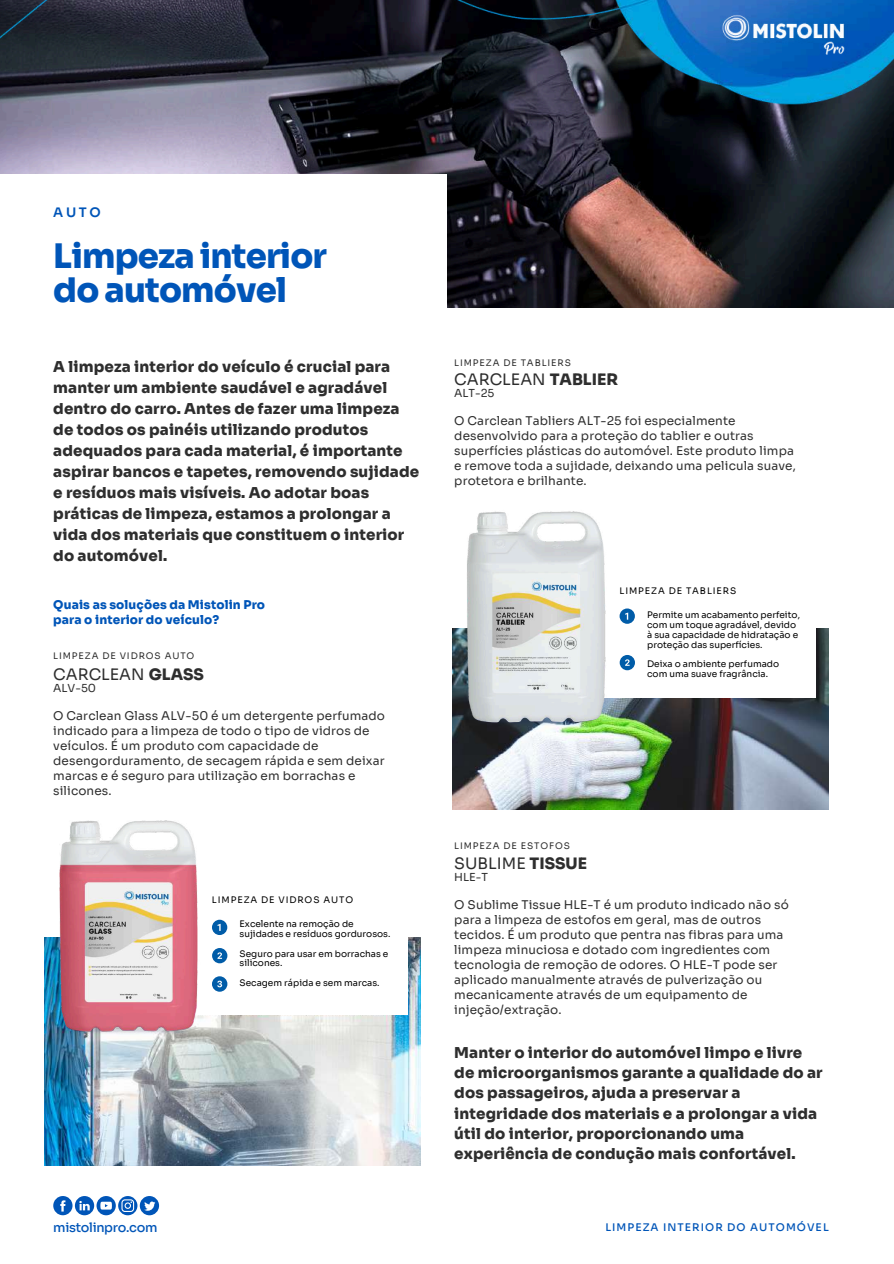
<style>
.page{position:relative;width:894px;height:1264px;background:#fff}
.page>*{position:absolute;margin:0;border:0;box-sizing:border-box;transform-origin:0 0}
.t1{font:800 33.75px/33.8px "Sora";letter-spacing:-.025em;color:#0055b8}
.t2{font:15.75px "Sora";color:#2e2e2e}
.t3{font:800 15px/21px "Sora";letter-spacing:.01em;color:#2e2e2e}
.t4{font:600 13.05px "Sora";color:#0055b8}
.t5{font:500 12.75px "Sora";letter-spacing:-.025em;color:#0055b8}
.t6{font:12px/15px "Sora";letter-spacing:.01em;color:#2e2e2e}
.t7{font:800 12px/15px "Sora";letter-spacing:.01em;color:#0055b8}
.t8{font:11.1px "Sora";color:#2e2e2e}
.t9{font:500 10.5px "Sora";letter-spacing:.1em;color:#0055b8}
.t10{font:9px/9.8px "Sora";color:#000}
.t11{font:9px "Sora";letter-spacing:.1em;color:#2e2e2e}
.t12{font:9px "Sora";letter-spacing:.1em;color:#000}
.s1{font-weight:800}
</style>
<div class="page">
<img style="left:45px;top:937px;width:375px;height:228px">
<img style="left:452px;top:628px;width:376px;height:181px">
<div style="left:164px;top:835px;width:244px;height:179px;background:#fff"></div>
<div style="left:571px;top:519px;width:244px;height:179px;background:#fff"></div>
<svg style="left:53px;top:1196px;width:106px;height:19px"></svg>
<img style="left:44px;top:820px;width:235px;height:261px">
<img style="left:452px;top:511px;width:234px;height:261px">
<svg style="left:212px;top:919px;width:15px;height:16px"></svg>
<svg style="left:619px;top:608px;width:15px;height:16px"></svg>
<svg style="left:212px;top:948px;width:15px;height:15px"></svg>
<svg style="left:619px;top:655px;width:15px;height:15px"></svg>
<img style="left:0;top:115px;width:893px;height:192px">
<div style="left:0;top:173px;width:446px;height:160px;background:#fff"></div>
<img style="left:0;top:0;width:893px;height:115px">
<img style="left:716px;top:11px;width:135px;height:48px">
<svg style="left:212px;top:976px;width:15px;height:15px"></svg>
<p class="t4" style="left:53px;top:205px;width:49px">AUTO</p>
<h1 class="t1" style="left:53px;top:239px;width:275px">Limpeza interior do automóvel</h1>
<p class="t3" style="left:53px;top:357px;width:367px">A limpeza interior do veículo é crucial para manter um ambiente saudável e agradável dentro do carro. Antes de fazer uma limpeza de todos os painéis utilizando produtos adequados para cada material, é importante aspirar bancos e tapetes, removendo sujidade e resíduos mais visíveis. Ao adotar boas práticas de limpeza, estamos a prolongar a vida dos materiais que constituem o interior do automóvel.</p>
<p class="t7" style="left:53px;top:598px;width:213px">Quais as soluções da Mistolin Pro para o interior do veículo?</p>
<p class="t11" style="left:53px;top:650px;width:143px">LIMPEZA DE VIDROS AUTO</p>
<h2 class="t2" style="left:53px;top:665px;width:152px">CARCLEAN <span class="s1">GLASS</span></h2>
<p class="t8" style="left:53px;top:681px;width:44px">ALV-50</p>
<p class="t6" style="left:53px;top:708px;width:333px">O Carclean Glass ALV-50 é um detergente perfumado indicado para a limpeza de todo o tipo de vidros de veículos. É um produto com capacidade de desengorduramento, de secagem rápida e sem deixar marcas e é seguro para utilização em borrachas e silicones.</p>
<p class="t12" style="left:212px;top:894px;width:143px">LIMPEZA DE VIDROS AUTO</p>
<p class="t10" style="left:239px;top:919px;width:152px">Excelente na remoção de sujidades e resíduos gordurosos.</p>
<p class="t10" style="left:239px;top:948px;width:150px">Seguro para usar em borrachas e silicones.</p>
<p class="t10" style="left:239px;top:978px;width:141px">Secagem rápida e sem marcas.</p>
<p class="t5" style="left:53px;top:1219px;width:106px">mistolinpro.com</p>
<p class="t11" style="left:454px;top:357px;width:118px">LIMPEZA DE TABLIERS</p>
<h2 class="t2" style="left:454px;top:369px;width:165px">CARCLEAN <span class="s1">TABLIER</span></h2>
<p class="t8" style="left:454px;top:386px;width:42px">ALT-25</p>
<p class="t6" style="left:454px;top:413px;width:343px">O Carclean Tabliers ALT-25 foi especialmente desenvolvido para a proteção do tablier e outras superfícies plásticas do automóvel. Este produto limpa e remove toda a sujidade, deixando uma pelicula suave, protetora e brilhante.</p>
<p class="t12" style="left:619px;top:584px;width:118px">LIMPEZA DE TABLIERS</p>
<p class="t10" style="left:647px;top:610px;width:154px">Permite um acabamento perfeito, com um toque agradável, devido à sua capacidade de hidratação e proteção das superfícies.</p>
<p class="t10" style="left:647px;top:659px;width:133px">Deixa o ambiente perfumado com uma suave fragrância.</p>
<p class="t11" style="left:454px;top:840px;width:117px">LIMPEZA DE ESTOFOS</p>
<h2 class="t2" style="left:454px;top:853px;width:134px">SUBLIME <span class="s1">TISSUE</span></h2>
<p class="t8" style="left:454px;top:870px;width:35px">HLE-T</p>
<p class="t6" style="left:454px;top:897px;width:336px">O Sublime Tissue HLE-T é um produto indicado não só para a limpeza de estofos em geral, mas de outros tecidos. É um produto que pentra nas fibras para uma limpeza minuciosa e dotado com ingredientes com tecnologia de remoção de odores. O HLE-T pode ser aplicado manualmente através de pulverização ou mecanicamente através de um equipamento de injeção/extração.</p>
<p class="t3" style="left:454px;top:1042px;width:370px;line-height:20.2px">Manter o interior do automóvel limpo e livre de microorganismos garante a qualidade do ar dos passageiros, ajuda a preservar a integridade dos materiais e a prolongar a vida útil do interior, proporcionando uma experiência de condução mais confortável.</p>
<p class="t9" style="left:605px;top:1221px;width:225px">LIMPEZA INTERIOR DO AUTOMÓVEL</p>
</div>
